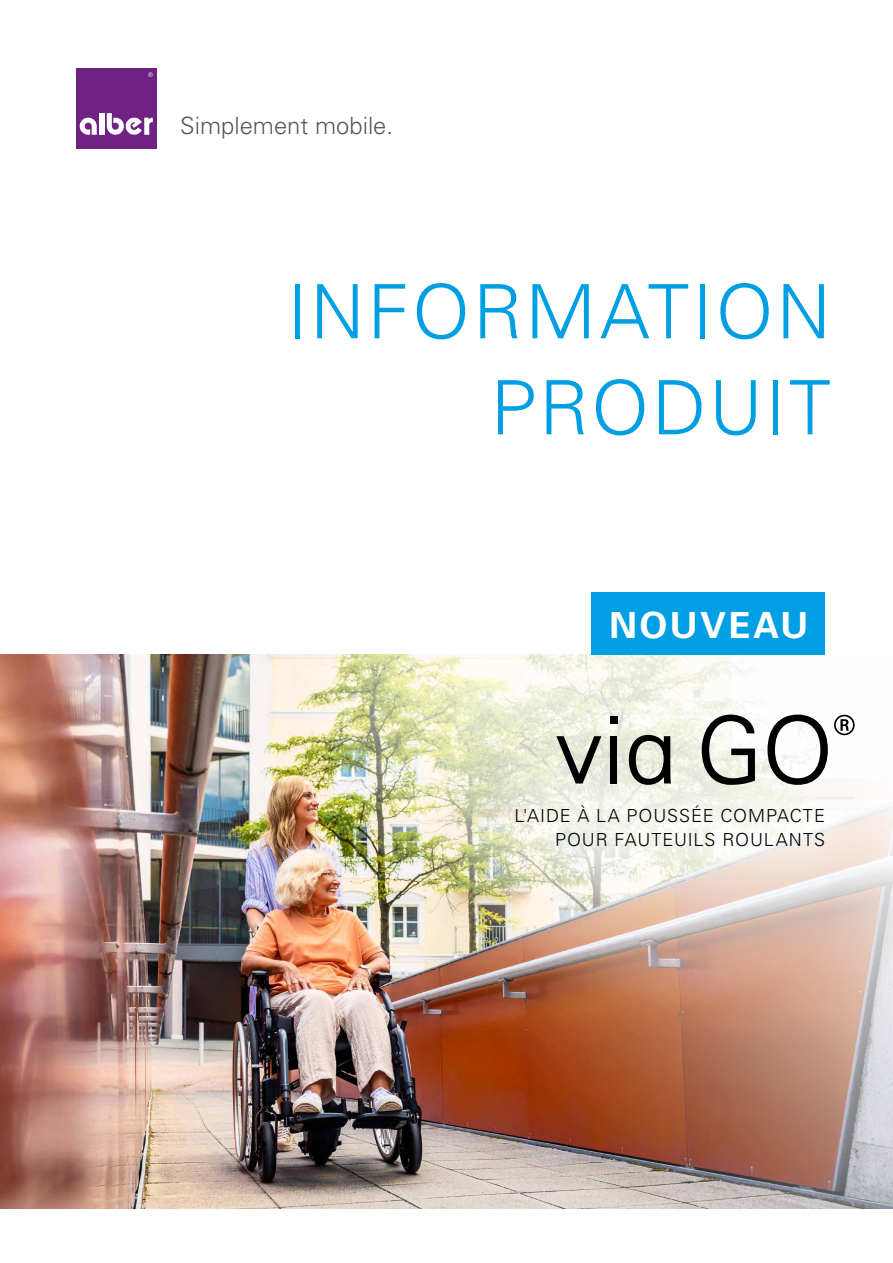
<style>
.page{position:relative;width:893px;height:1263px;background:#fff}
.page>*{position:absolute;margin:0;border:0;box-sizing:border-box;transform-origin:0 0}
.t1{font:300 75px/96px "Univers LT Std";letter-spacing:.035em;color:#009fe3;text-align:right}
.t2{font:700 36px "Univers LT Std";letter-spacing:.065em;color:#fff}
.t3{font:300 23.85px "Univers LT Std";color:#575756}
.t4{font:300 18px/24px "Univers LT Std";letter-spacing:.05em;color:#000;text-align:right}
</style>
<div class="page">
<img style="left:0;top:655px;width:893px;height:554px">
<img style="left:228px;top:654px;width:654px;height:395px">
<div style="left:591px;top:592px;width:234px;height:63px;background:#009fe3"></div>
<div style="left:76px;top:68px;width:81px;height:81px;background:#702283"></div>
<svg style="left:79px;top:117px;width:18px;height:18px"></svg>
<div style="left:99px;top:113px;width:5px;height:22px;background:#fff"></div>
<svg style="left:107px;top:113px;width:46px;height:22px"></svg>
<svg style="left:148px;top:72px;width:5px;height:5px"></svg>
<div style="left:442px;top:732px;width:451px;height:190px;background:#fff;opacity:.75"></div>
<svg style="left:556px;top:736px;width:45px;height:47px;background:#a0a298"></svg>
<div style="left:610px;top:716px;width:7px;height:8px;background:#000"></div>
<div style="left:610px;top:736px;width:7px;height:47px;background:#000"></div>
<svg style="left:629px;top:735px;width:42px;height:50px;background:#82837b"></svg>
<svg style="left:702px;top:715px;width:53px;height:70px"></svg>
<svg style="left:767px;top:715px;width:61px;height:70px"></svg>
<svg style="left:834px;top:715px;width:21px;height:20px"></svg>
<h3 class="t3" style="left:180px;top:112px;width:214px">Simplement mobile.</h3>
<h1 class="t1" style="left:287px;top:264px;width:545px">INFORMATION<br>PRODUIT</h1>
<h2 class="t2" style="left:609px;top:604px;width:201px">NOUVEAU</h2>
<p class="t4" style="left:514px;top:804px;width:312px">L'AIDE À LA POUSSÉE COMPACTE<br>POUR FAUTEUILS ROULANTS</p>
</div>
